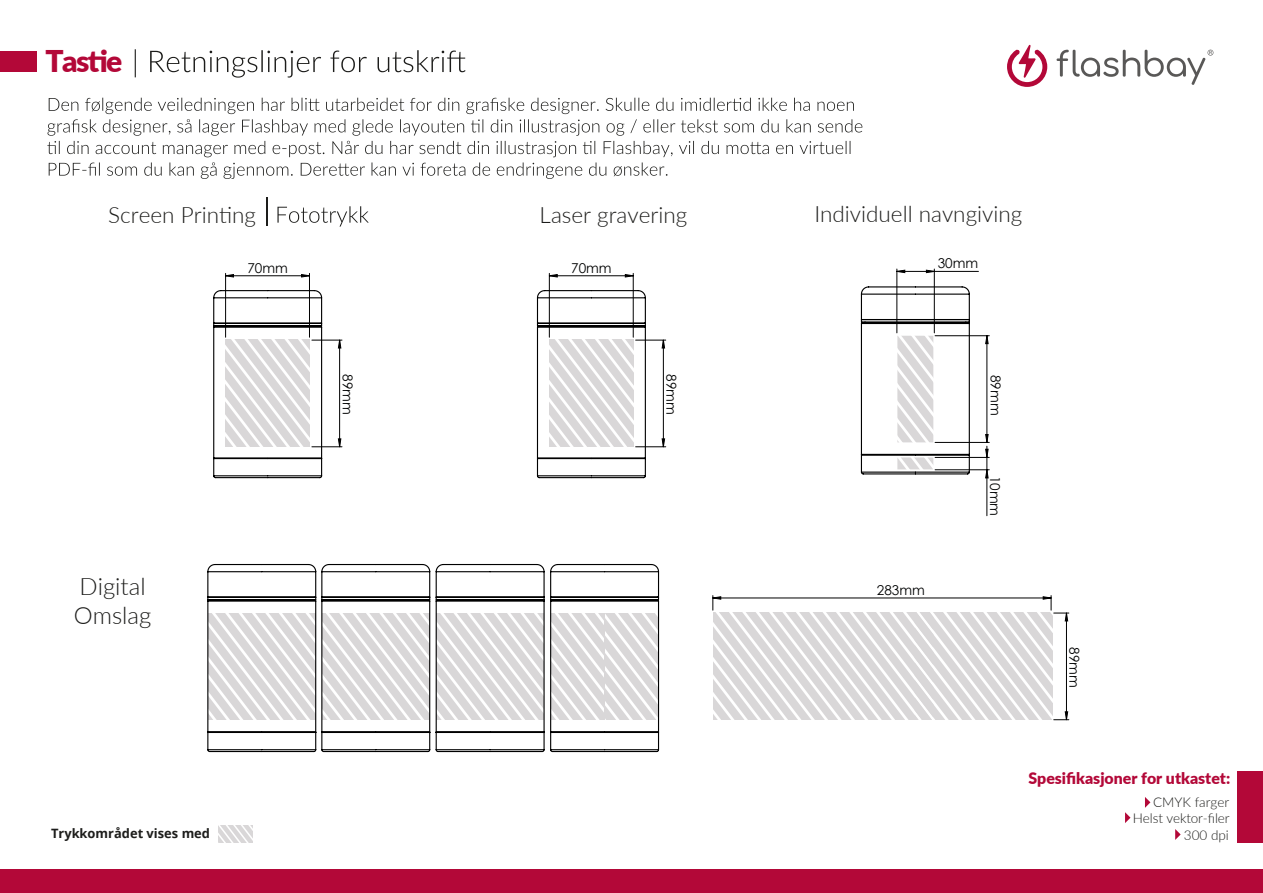
<style>
.page{position:relative;width:1263px;height:893px;background:#fff}
.page>*{position:absolute;margin:0;border:0;box-sizing:border-box;transform-origin:0 0}
.t1{font:900 30px "Lato";color:#b30838}
.t2{font:300 24px/28.8px "Lato";color:#1d1d1b}
.t3{font:300 22.5px "Lato";color:#1d1d1b}
.t4{font:900 15.9px "Lato";color:#b30838}
.t5{font:13.65px "Century Gothic";color:#010202}
.t6{font:300 13.5px/16.4px "Lato";color:#1d1d1b;text-align:right}
.t7{font:700 12.9px "Open Sans";color:#1d1d1b}
</style>
<div class="page">
<svg style="left:218px;top:825px;width:35px;height:17px"></svg>
<svg style="left:277px;top:206px;width:92px;height:21px"></svg>
<svg style="left:267px;top:198px;width:1px;height:28px"></svg>
<div style="left:1px;top:869px;width:1262px;height:24px;background:#b30838"></div>
<svg style="left:1007px;top:44px;width:40px;height:43px"></svg>
<svg style="left:1057px;top:50px;width:156px;height:35px"></svg>
<div style="left:0;top:51px;width:37px;height:21px;background:#b30838"></div>
<svg style="left:47px;top:98px;width:815px;height:81px"></svg>
<div style="left:1238px;top:771px;width:25px;height:71px;background:#b30838"></div>
<svg style="left:1145px;top:797px;width:5px;height:11px"></svg>
<svg style="left:1125px;top:812px;width:6px;height:11px"></svg>
<svg style="left:1175px;top:829px;width:6px;height:11px"></svg>
<svg style="left:135px;top:49px;width:331px;height:29px"></svg>
<svg style="left:213px;top:289px;width:110px;height:190px"></svg>
<hr style="left:225px;top:273px;width:1px;height:64px;background:#000">
<hr style="left:309px;top:273px;width:1px;height:64px;background:#000">
<hr style="left:312px;top:340px;width:30px;height:1px;background:#000">
<hr style="left:312px;top:446px;width:30px;height:1px;background:#000">
<svg style="left:225px;top:274px;width:84px;height:4px"></svg>
<svg style="left:338px;top:339px;width:4px;height:109px"></svg>
<svg style="left:536px;top:289px;width:111px;height:190px"></svg>
<hr style="left:549px;top:273px;width:1px;height:64px;background:#000">
<hr style="left:633px;top:273px;width:1px;height:64px;background:#000">
<hr style="left:636px;top:340px;width:30px;height:1px;background:#000">
<hr style="left:636px;top:446px;width:30px;height:1px;background:#000">
<svg style="left:548px;top:274px;width:86px;height:4px"></svg>
<svg style="left:661px;top:339px;width:4px;height:109px"></svg>
<svg style="left:860px;top:286px;width:111px;height:189px"></svg>
<hr style="left:935px;top:335px;width:54px;height:1px;background:#000">
<hr style="left:935px;top:442px;width:54px;height:1px;background:#000">
<hr style="left:897px;top:269px;width:1px;height:64px;background:#000">
<hr style="left:934px;top:269px;width:1px;height:64px;background:#000">
<hr style="left:897px;top:271px;width:81px;height:1px;background:#000">
<svg style="left:896px;top:269px;width:39px;height:4px"></svg>
<hr style="left:935px;top:457px;width:54px;height:1px;background:#000">
<hr style="left:935px;top:469px;width:54px;height:1px;background:#000">
<hr style="left:987px;top:446px;width:1px;height:70px;background:#000">
<svg style="left:985px;top:335px;width:4px;height:144px"></svg>
<svg style="left:207px;top:564px;width:453px;height:189px"></svg>
<svg style="left:712px;top:595px;width:357px;height:125px"></svg>
<h1 class="t1" style="left:45px;top:38px;width:79px">Tastie</h1>
<p class="t3" style="left:108px;top:199px;width:149px">Screen Printing</p>
<p class="t3" style="left:540px;top:199px;width:149px">Laser gravering</p>
<p class="t3" style="left:814px;top:198px;width:209px">Individuell navngiving</p>
<p class="t2" style="left:74px;top:571px;width:79px">Digital<br>Omslag</p>
<p class="t5" style="left:247px;top:258px;width:42px">70mm</p>
<p class="t5" style="left:357px;top:374px;width:42px;rotate:90deg">89mm</p>
<p class="t7" style="left:51px;top:824px;width:161px">Trykkområdet vises med</p>
<p class="t5" style="left:571px;top:258px;width:42px">70mm</p>
<p class="t5" style="left:681px;top:374px;width:42px;rotate:90deg">89mm</p>
<p class="t5" style="left:938px;top:254px;width:42px">30mm</p>
<p class="t5" style="left:877px;top:580px;width:50px">283mm</p>
<p class="t5" style="left:1005px;top:375px;width:42px;rotate:90deg">89mm</p>
<p class="t5" style="left:1004px;top:476px;width:42px;rotate:90deg">10mm</p>
<p class="t5" style="left:1084px;top:647px;width:42px;rotate:90deg">89mm</p>
<p class="t4" style="left:1028px;top:766px;width:203px">Spesifikasjoner for utkastet:</p>
<p class="t6" style="left:1133px;top:794px;width:98px">CMYK farger<br>Helst vektor-filer<br>300 dpi</p>
</div>
